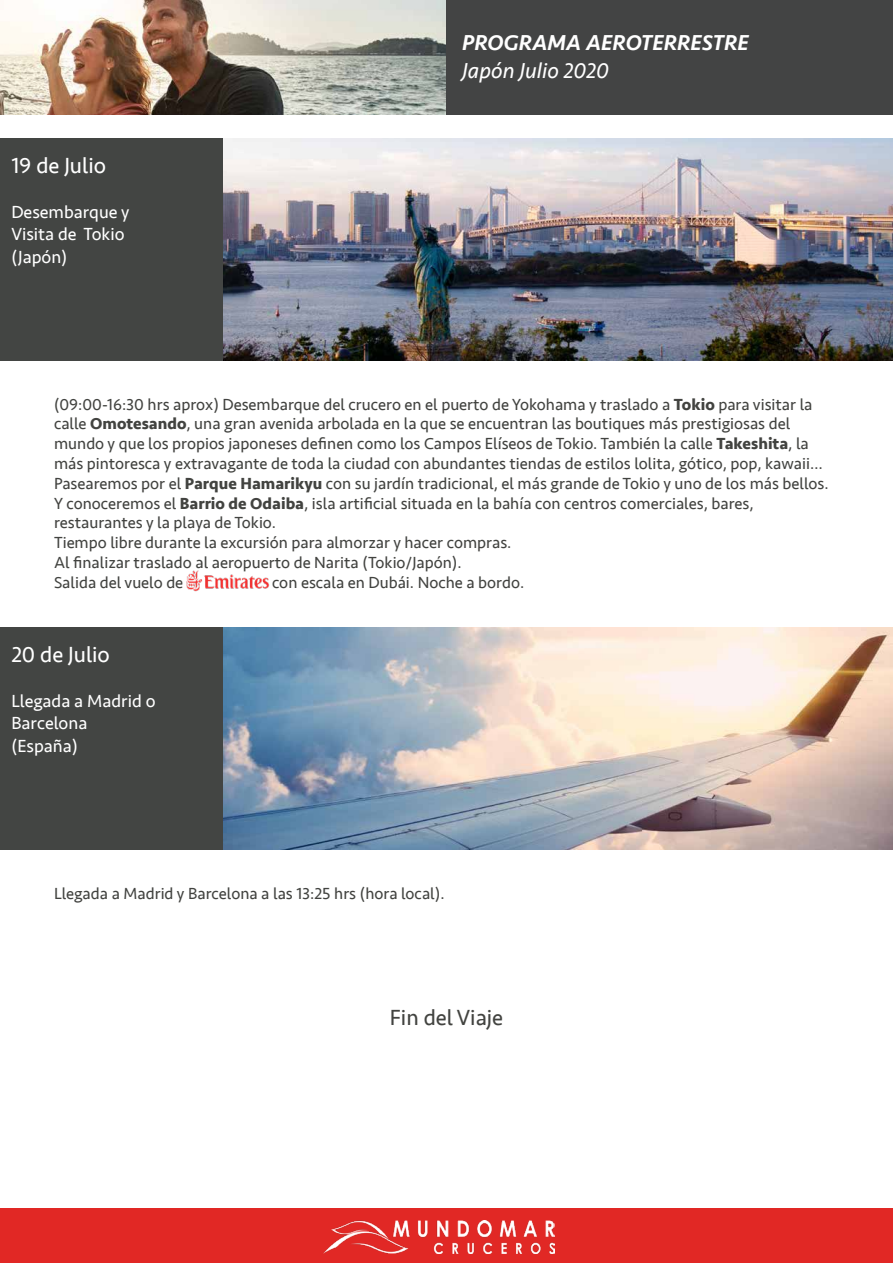
<style>
.page{position:relative;width:893px;height:1263px;background:#fff}
.page>*{position:absolute;margin:0;border:0;box-sizing:border-box;transform-origin:0 0}
.t1{font:22.5px "Seravek";color:#fff}
.t2{font:22.5px "Seravek";color:#424340}
.t3{font:italic 500 22.2px "Seravek";color:#fff}
.t4{font:italic 22.2px "Seravek";color:#fff}
.t5{font:18px/22.5px "Seravek";color:#fff}
.t6{font:16.5px/19.8px "Seravek";color:#424340}
.s1{font-weight:700}
</style>
<div class="page">
<hr style="left:0;top:804px;width:1px;height:316px;background:#434444">
<div style="left:0;top:138px;width:223px;height:222px;background:#434543"></div>
<img style="left:223px;top:138px;width:670px;height:222px">
<div style="left:0;top:1209px;width:893px;height:54px;background:#e12825"></div>
<img style="left:324px;top:1220px;width:231px;height:33px">
<div style="left:446px;top:0;width:447px;height:114px;background:#434444"></div>
<img style="left:0;top:0;width:446px;height:114px">
<div style="left:0;top:627px;width:223px;height:222px;background:#434543"></div>
<img style="left:223px;top:627px;width:670px;height:222px">
<img style="left:186px;top:570px;width:84px;height:22px">
<h1 class="t1" style="left:11px;top:148px;width:96px">19 de Julio</h1>
<p class="t5" style="left:11px;top:200px;width:120px">Desembarque y<br>Visita de Tokio (Japón)</p>
<h2 class="t3" style="left:462px;top:29px;width:288px">PROGRAMA AEROTERRESTRE</h2>
<h2 class="t4" style="left:462px;top:53px;width:148px">Japón Julio 2020</h2>
<p class="t6" style="left:54px;top:394px;width:776px">(09:00-16:30 hrs aprox) Desembarque del crucero en el puerto de Yokohama y traslado a <span class="s1">Tokio</span> para visitar la calle <span class="s1">Omotesando</span>, una gran avenida arbolada en la que se encuentran las boutiques más prestigiosas del mundo y que los propios japoneses definen como los Campos Elíseos de Tokio. También la calle <span class="s1">Takeshita</span>, la más pintoresca y extravagante de toda la ciudad con abundantes tiendas de estilos lolita, gótico, pop, kawaii… Pasearemos por el <span class="s1">Parque Hamarikyu</span> con su jardín tradicional, el más grande de Tokio y uno de los más bellos.<br>Y conoceremos el <span class="s1">Barrio de Odaiba</span>, isla artificial situada en la bahía con centros comerciales, bares, restaurantes y la playa de Tokio.<br>Tiempo libre durante la excursión para almorzar y hacer compras.<br>Al finalizar traslado al aeropuerto de Narita (Tokio/Japón).<br>Salida del vuelo de</p>
<p class="t6" style="left:272px;top:572px;width:254px">con escala en Dubái. Noche a bordo.</p>
<h1 class="t1" style="left:11px;top:637px;width:100px">20 de Julio</h1>
<p class="t5" style="left:11px;top:689px;width:146px">Llegada a Madrid o<br>Barcelona (España)</p>
<p class="t6" style="left:54px;top:883px;width:392px">Llegada a Madrid y Barcelona a las 13:25 hrs (hora local).</p>
<h1 class="t2" style="left:390px;top:1000px;width:115px">Fin del Viaje</h1>
</div>
